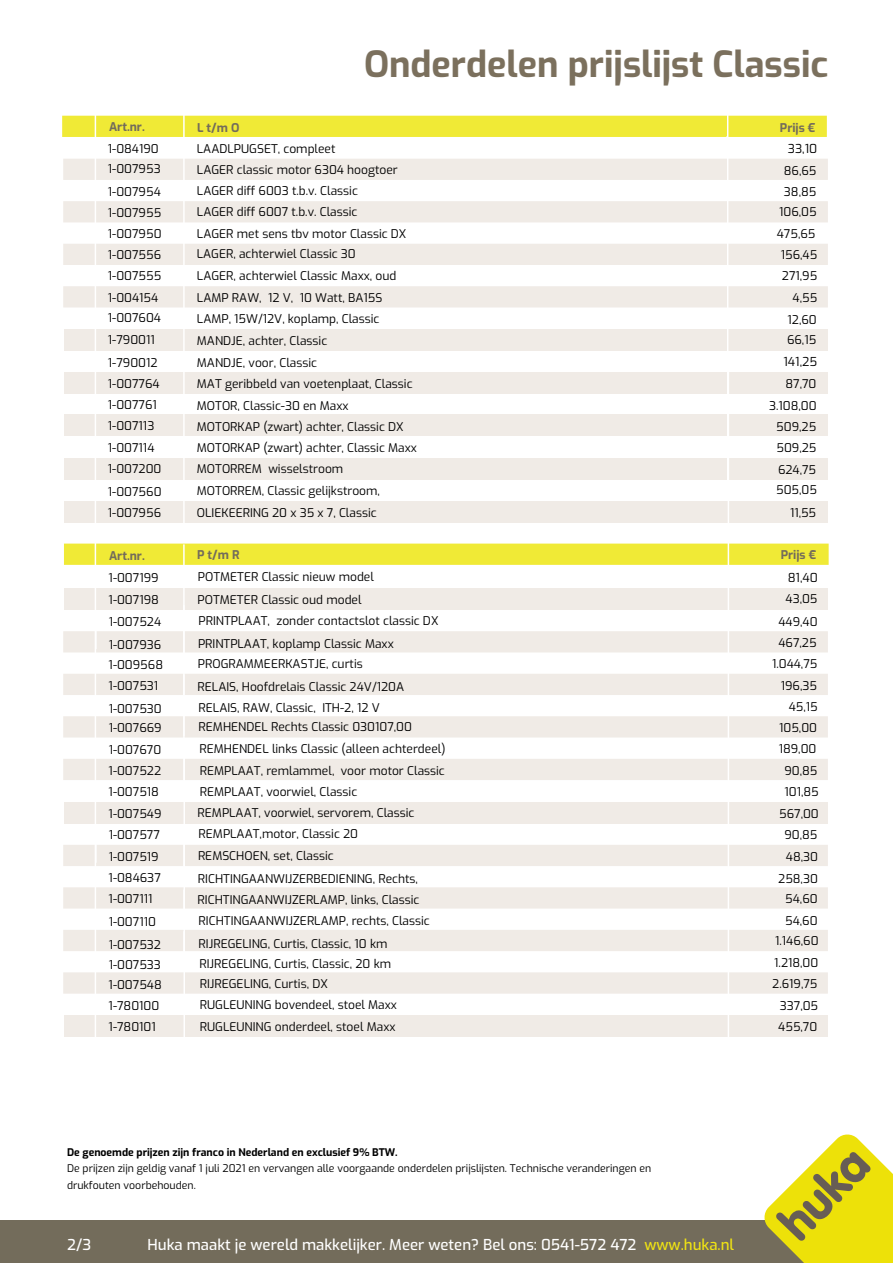
<style>
.page{position:relative;width:893px;height:1263px;background:#fff}
.page>*{position:absolute;margin:0;border:0;box-sizing:border-box;transform-origin:0 0}
.t1{font:700 36px "Exo";color:#7b705d}
.t2{font:500 15px "Exo";color:#fff}
.t3{font:500 15px "Exo";color:#fff}
.t4{font:12.3px "Exo";color:#000}
.t5{font:12px/21.3px "Exo";color:#000}
.t6{font:700 12px "Exo";color:#736c5b}
.t7{font:10.5px/16.4px "Exo";color:#000}
.t8{font:700 10.5px "Exo";color:#000}
.s1{font-style:inherit}
.s2{color:#f0e413}
</style>
<div class="page">
<div style="left:0;top:1220px;width:893px;height:43px;background:#736c5b"></div>
<svg style="left:764px;top:1134px;width:129px;height:129px"></svg>
<svg style="left:64px;top:307px;width:764px;height:1px"></svg>
<svg style="left:63px;top:631px;width:765px;height:149px;fill:#f0ebe6"></svg>
<div style="left:62px;top:116px;width:765px;height:21px;background:#f0ea36"></div>
<div style="left:64px;top:544px;width:765px;height:21px;background:#f0ea36"></div>
<div style="left:64px;top:588px;width:764px;height:22px;background:#f0ebe6"></div>
<svg style="left:63px;top:159px;width:765px;height:148px;fill:#f0ebe6"></svg>
<div style="left:64px;top:329px;width:764px;height:21px;background:#f0ebe6"></div>
<div style="left:64px;top:372px;width:764px;height:22px;background:#f0ebe6"></div>
<svg style="left:180px;top:544px;width:7px;height:280px"></svg>
<div style="left:64px;top:414px;width:764px;height:22px;background:#f0ebe6"></div>
<div style="left:64px;top:458px;width:764px;height:21px;background:#f0ebe6"></div>
<svg style="left:724px;top:115px;width:7px;height:236px"></svg>
<hr style="left:183px;top:715px;width:2px;height:21px;background:#fff">
<div style="left:64px;top:501px;width:764px;height:22px;background:#f0ebe6"></div>
<svg style="left:63px;top:845px;width:765px;height:149px;fill:#f0ebe6"></svg>
<div style="left:64px;top:802px;width:764px;height:21px;background:#f0ebe6"></div>
<div style="left:64px;top:1015px;width:764px;height:21px;background:#f0ebe6"></div>
<svg style="left:724px;top:372px;width:9px;height:665px"></svg>
<svg style="left:181px;top:115px;width:6px;height:408px"></svg>
<svg style="left:90px;top:115px;width:11px;height:922px"></svg>
<svg style="left:181px;top:753px;width:6px;height:284px"></svg>
<h1 class="t1" style="left:364px;top:37px;width:465px">Onderdelen prijslijst <span class="s1">Classic</span></h1>
<p class="t6" style="left:109px;top:118px;width:37px">Art.nr.</p>
<p class="t6" style="left:780px;top:118px;width:37px">Prijs €<sup>-</sup></p>
<p class="t6" style="left:197px;top:118px;width:44px">L t/m O</p>
<p class="t5" style="left:197px;top:138px;width:211px">LAADLPUGSET, compleet<br>LAGER classic motor 6304 hoogtoer<br>LAGER diff 6003 t.b.v. Classic<br>LAGER diff 6007 t.b.v. Classic<br>LAGER met sens tbv motor Classic DX</p>
<p class="t5" style="left:197px;top:263px;width:201px;line-height:22.6px">LAGER, achterwiel Classic Maxx, oud<br>LAMP RAW, 12 V, 10 Watt, BA15S</p>
<p class="t5" style="left:197px;top:307px;width:184px">LAMP, 15W/12V, koplamp, Classic</p>
<p class="t5" style="left:108px;top:137px;width:52px">1-084190</p>
<p class="t4" style="left:788px;top:140px;width:31px">33,10</p>
<p class="t5" style="left:784px;top:159px;width:34px">86,65</p>
<p class="t5" style="left:108px;top:180px;width:54px">1-007954</p>
<p class="t5" style="left:784px;top:180px;width:34px">38,85</p>
<p class="t5" style="left:108px;top:201px;width:55px">1-007955</p>
<p class="t5" style="left:779px;top:200px;width:39px">106,05</p>
<p class="t5" style="left:108px;top:157px;width:54px">1-007953</p>
<p class="t5" style="left:108px;top:222px;width:55px">1-007950</p>
<p class="t5" style="left:777px;top:223px;width:42px;text-align:center">475,65<br>156,45<br>271,95</p>
<p class="t5" style="left:197px;top:242px;width:161px">LAGER, achterwiel Classic 30</p>
<p class="t5" style="left:108px;top:243px;width:55px">1-007556<br>1-007555</p>
<p class="t5" style="left:108px;top:286px;width:52px">1-004154</p>
<p class="t5" style="left:788px;top:286px;width:31px;text-align:center">4,55<br>12,60</p>
<p class="t4" style="left:783px;top:353px;width:35px">141,25</p>
<p class="t5" style="left:785px;top:372px;width:33px">87,70</p>
<p class="t5" style="left:108px;top:306px;width:55px">1-007604</p>
<p class="t5" style="left:108px;top:351px;width:51px">1-790012</p>
<p class="t5" style="left:108px;top:328px;width:48px">1-790011</p>
<p class="t5" style="left:108px;top:373px;width:53px;line-height:20.7px">1-007764<br>1-007761</p>
<p class="t5" style="left:197px;top:330px;width:132px">MANDJE, achter, Classic</p>
<p class="t5" style="left:787px;top:328px;width:31px">66,15</p>
<p class="t5" style="left:197px;top:351px;width:217px">MANDJE, voor, Classic<br>MAT geribbeld van voetenplaat, Classic<br>MOTOR, Classic-30 en Maxx</p>
<p class="t5" style="left:769px;top:394px;width:49px">3.108,00</p>
<p class="t5" style="left:108px;top:414px;width:48px">1-007113</p>
<p class="t5" style="left:108px;top:457px;width:55px;line-height:22.2px">1-007200<br>1-007560</p>
<p class="t5" style="left:108px;top:436px;width:48px">1-007114</p>
<p class="t5" style="left:197px;top:415px;width:208px">MOTORKAP (zwart) achter, Classic DX</p>
<p class="t5" style="left:776px;top:415px;width:41px">509,25</p>
<p class="t5" style="left:197px;top:436px;width:221px">MOTORKAP (zwart) achter, Classic Maxx<br>MOTORREM wisselstroom<br>MOTORREM, Classic gelijkstroom,</p>
<p class="t5" style="left:776px;top:436px;width:41px">509,25<br>624,75</p>
<p class="t5" style="left:776px;top:478px;width:42px">505,05</p>
<p class="t5" style="left:108px;top:501px;width:55px">1-007956</p>
<p class="t5" style="left:197px;top:501px;width:181px">OLIEKEERING 20 x 35 x 7, Classic</p>
<p class="t5" style="left:790px;top:501px;width:28px">11,55</p>
<p class="t6" style="left:109px;top:547px;width:37px">Art.nr.</p>
<p class="t6" style="left:781px;top:546px;width:37px">Prijs €<sup>-</sup></p>
<p class="t6" style="left:197px;top:546px;width:44px">P t/m R</p>
<p class="t5" style="left:109px;top:566px;width:51px">1-007199</p>
<p class="t5" style="left:198px;top:565px;width:178px">POTMETER Classic nieuw model</p>
<p class="t4" style="left:788px;top:568px;width:32px">81,40</p>
<p class="t5" style="left:109px;top:589px;width:52px">1-007198</p>
<p class="t5" style="left:785px;top:587px;width:33px">43,05</p>
<p class="t5" style="left:109px;top:610px;width:54px">1-007524</p>
<p class="t5" style="left:778px;top:610px;width:41px">449,40</p>
<p class="t5" style="left:109px;top:633px;width:54px">1-007936</p>
<p class="t5" style="left:778px;top:631px;width:40px">467,25</p>
<p class="t5" style="left:198px;top:588px;width:242px">POTMETER Classic oud model<br>PRINTPLAAT, zonder contactslot classic DX</p>
<p class="t5" style="left:198px;top:632px;width:197px">PRINTPLAAT, koplamp Classic Maxx</p>
<p class="t5" style="left:109px;top:653px;width:56px">1-009568</p>
<p class="t5" style="left:198px;top:652px;width:166px">PROGRAMMEERKASTJE, curtis</p>
<p class="t5" style="left:772px;top:652px;width:47px">1.044,75</p>
<p class="t5" style="left:109px;top:674px;width:51px">1-007531</p>
<p class="t5" style="left:781px;top:674px;width:38px">196,35</p>
<p class="t5" style="left:109px;top:697px;width:55px">1-007530</p>
<p class="t5" style="left:789px;top:695px;width:31px">45,15</p>
<p class="t5" style="left:198px;top:675px;width:208px">RELAIS, Hoofdrelais Classic 24V/120A<br>RELAIS, RAW, Classic, ITH-2, 12 V</p>
<p class="t5" style="left:109px;top:716px;width:55px">1-007669</p>
<p class="t5" style="left:199px;top:716px;width:215px">REMHENDEL Rechts Classic 030107,00</p>
<p class="t5" style="left:779px;top:716px;width:39px">105,00</p>
<p class="t5" style="left:109px;top:738px;width:54px">1-007670</p>
<p class="t5" style="left:199px;top:737px;width:248px">REMHENDEL links Classic (alleen achterdeel)</p>
<p class="t5" style="left:109px;top:760px;width:54px">1-007522</p>
<p class="t5" style="left:784px;top:759px;width:35px">90,85</p>
<p class="t5" style="left:109px;top:781px;width:52px">1-007518</p>
<p class="t5" style="left:785px;top:780px;width:36px">101,85</p>
<p class="t5" style="left:779px;top:737px;width:39px">189,00</p>
<p class="t5" style="left:200px;top:759px;width:247px">REMPLAAT, remlammel, voor motor Classic<br>REMPLAAT, voorwiel, Classic</p>
<p class="t5" style="left:198px;top:801px;width:218px">REMPLAAT, voorwiel, servorem, Classic<br>REMPLAAT,motor, Classic 20<br>REMSCHOEN, set, Classic</p>
<p class="t5" style="left:109px;top:802px;width:54px">1-007549</p>
<p class="t5" style="left:779px;top:802px;width:41px">567,00</p>
<p class="t5" style="left:109px;top:823px;width:53px">1-007577</p>
<p class="t5" style="left:784px;top:823px;width:35px">90,85</p>
<p class="t5" style="left:109px;top:845px;width:52px">1-007519</p>
<p class="t5" style="left:786px;top:845px;width:34px">48,30</p>
<p class="t5" style="left:109px;top:867px;width:54px">1-084637</p>
<p class="t5" style="left:198px;top:867px;width:222px">RICHTINGAANWIJZERBEDIENING, Rechts,</p>
<p class="t5" style="left:778px;top:867px;width:41px">258,30</p>
<p class="t5" style="left:109px;top:888px;width:45px">1-007111</p>
<p class="t5" style="left:785px;top:887px;width:34px">54,60</p>
<p class="t5" style="left:109px;top:910px;width:49px">1-007110</p>
<p class="t5" style="left:785px;top:909px;width:34px">54,60</p>
<p class="t5" style="left:198px;top:888px;width:234px">RICHTINGAANWIJZERLAMP, links, Classic<br>RICHTINGAANWIJZERLAMP, rechts, Classic</p>
<p class="t5" style="left:109px;top:933px;width:54px">1-007532</p>
<p class="t5" style="left:199px;top:932px;width:190px">RIJREGELING, Curtis, Classic, 10 km</p>
<p class="t5" style="left:775px;top:929px;width:45px">1.146,60</p>
<p class="t5" style="left:774px;top:951px;width:46px">1.218,00</p>
<p class="t5" style="left:109px;top:953px;width:54px">1-007533</p>
<p class="t5" style="left:199px;top:952px;width:193px">RIJREGELING, Curtis, Classic, 20 km</p>
<p class="t5" style="left:109px;top:973px;width:55px">1-007548</p>
<p class="t5" style="left:772px;top:972px;width:47px">2.619,75</p>
<p class="t5" style="left:109px;top:994px;width:52px">1-780100</p>
<p class="t5" style="left:780px;top:994px;width:40px">337,05</p>
<p class="t5" style="left:200px;top:972px;width:199px">RIJREGELING, Curtis, DX<br>RUGLEUNING bovendeel, stoel Maxx</p>
<p class="t5" style="left:109px;top:1015px;width:49px">1-780101</p>
<p class="t5" style="left:200px;top:1015px;width:197px">RUGLEUNING onderdeel, stoel Maxx</p>
<p class="t5" style="left:778px;top:1015px;width:41px">455,70</p>
<p class="t8" style="left:67px;top:1144px;width:332px">De genoemde prijzen zijn franco in Nederland en exclusief 9% BTW.</p>
<p class="t7" style="left:67px;top:1160px;width:586px">De prijzen zijn geldig vanaf 1 juli 2021 en vervangen alle voorgaande onderdelen prijslijsten. Technische veranderingen en drukfouten voorbehouden.</p>
<p class="t3" style="left:67px;top:1233px;width:25px">2<span class="s1">/</span>3</p>
<p class="t2" style="left:148px;top:1234px;width:588px">Huka maakt je wereld makkelijker. Meer weten? Bel ons: 0541-572 472 <span class="s2">www.huka.nl</span></p>
</div>
